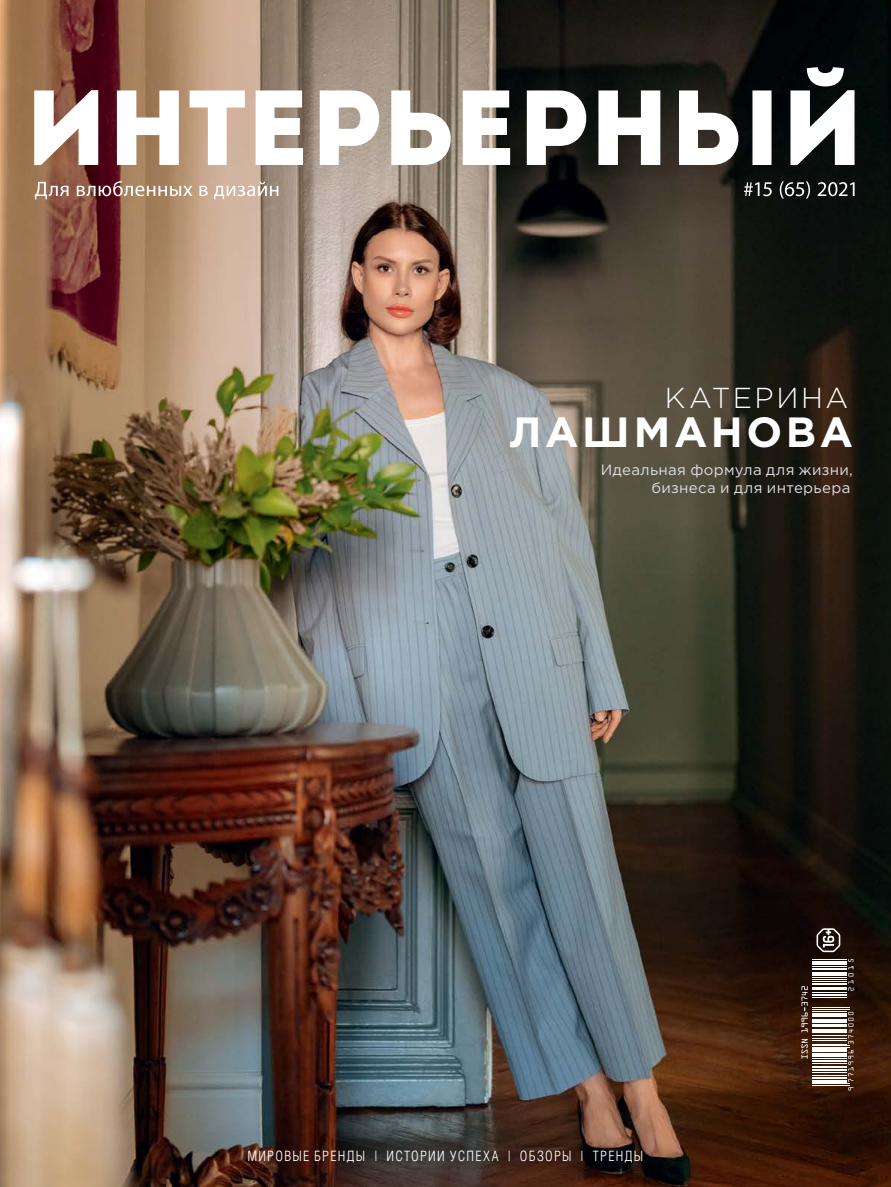
<style>
.page{position:relative;width:891px;height:1187px;background:#fff}
.page>*{position:absolute;margin:0;border:0;box-sizing:border-box;transform-origin:0 0}
.t1{font:700 42.15px "Gotham Pro";letter-spacing:.085em;color:#fff}
.t2{font:300 28.8px "Gotham Pro";letter-spacing:.085em;color:#fff}
.t3{font:15px/18px "Gotham Pro";letter-spacing:.02em;color:#dcddde;text-align:right}
.t4{font:300 condensed 13.65px "AG Letterica";letter-spacing:.095em;color:#fff}
</style>
<div class="page">
<img style="left:0;top:0;width:891px;height:1186px">
<svg style="left:34px;top:67px;width:821px;height:98px"></svg>
<svg style="left:744px;top:181px;width:111px;height:17px;background:#434745"></svg>
<svg style="left:35px;top:181px;width:243px;height:18px;background:#b79786"></svg>
<svg style="left:817px;top:928px;width:23px;height:24px"></svg>
<hr style="left:812px;top:1085px;width:37px;height:1px;background:#fff">
<hr style="left:812px;top:1083px;width:37px;height:1px;background:#fff">
<hr style="left:812px;top:1080px;width:34px;height:2px;background:#fff">
<hr style="left:812px;top:1077px;width:34px;height:2px;background:#fff">
<hr style="left:812px;top:1075px;width:34px;height:1px;background:#fff">
<hr style="left:812px;top:1071px;width:34px;height:1px;background:#fff">
<hr style="left:812px;top:1069px;width:34px;height:2px;background:#fff">
<hr style="left:812px;top:1066px;width:34px;height:1px;background:#fff">
<hr style="left:812px;top:1062px;width:34px;height:1px;background:#fff">
<hr style="left:812px;top:1060px;width:34px;height:1px;background:#fff">
<hr style="left:812px;top:1057px;width:34px;height:1px;background:#fff">
<hr style="left:812px;top:1054px;width:34px;height:2px;background:#fff">
<hr style="left:812px;top:1053px;width:34px;height:1px;background:#fff">
<hr style="left:812px;top:1048px;width:34px;height:3px;background:#fff">
<hr style="left:812px;top:1047px;width:37px;height:1px;background:#fff">
<hr style="left:812px;top:1045px;width:37px;height:1px;background:#fff">
<hr style="left:812px;top:1043px;width:34px;height:1px;background:#fff">
<hr style="left:812px;top:1039px;width:34px;height:1px;background:#fff">
<hr style="left:812px;top:1038px;width:34px;height:1px;background:#fff">
<hr style="left:812px;top:1034px;width:34px;height:1px;background:#fff">
<hr style="left:812px;top:1032px;width:34px;height:1px;background:#fff">
<hr style="left:812px;top:1029px;width:34px;height:2px;background:#fff">
<hr style="left:812px;top:1024px;width:34px;height:3px;background:#fff">
<hr style="left:812px;top:1022px;width:34px;height:1px;background:#fff">
<hr style="left:812px;top:1019px;width:34px;height:2px;background:#fff">
<hr style="left:812px;top:1016px;width:34px;height:1px;background:#fff">
<hr style="left:812px;top:1013px;width:34px;height:2px;background:#fff">
<hr style="left:812px;top:1010px;width:34px;height:1px;background:#fff">
<hr style="left:812px;top:1009px;width:37px;height:1px;background:#fff">
<hr style="left:812px;top:1007px;width:37px;height:1px;background:#fff">
<hr style="left:812px;top:996px;width:34px;height:1px;background:#fff">
<hr style="left:812px;top:994px;width:34px;height:1px;background:#fff">
<hr style="left:812px;top:991px;width:34px;height:1px;background:#fff">
<hr style="left:812px;top:988px;width:34px;height:1px;background:#fff">
<hr style="left:812px;top:986px;width:34px;height:1px;background:#fff">
<hr style="left:812px;top:983px;width:34px;height:2px;background:#fff">
<hr style="left:812px;top:981px;width:34px;height:1px;background:#fff">
<hr style="left:812px;top:979px;width:34px;height:1px;background:#fff">
<hr style="left:812px;top:977px;width:34px;height:1px;background:#fff">
<hr style="left:812px;top:973px;width:34px;height:2px;background:#fff">
<hr style="left:812px;top:971px;width:34px;height:1px;background:#fff">
<hr style="left:812px;top:968px;width:34px;height:2px;background:#fff">
<hr style="left:812px;top:966px;width:34px;height:1px;background:#fff">
<hr style="left:812px;top:964px;width:34px;height:1px;background:#fff">
<hr style="left:812px;top:961px;width:34px;height:2px;background:#fff">
<hr style="left:812px;top:958px;width:34px;height:1px;background:#fff">
<svg style="left:848px;top:1050px;width:5px;height:40px"></svg>
<svg style="left:848px;top:1011px;width:5px;height:33px"></svg>
<svg style="left:848px;top:959px;width:5px;height:31px"></svg>
<svg style="left:801px;top:1039px;width:7px;height:19px"></svg>
<svg style="left:801px;top:986px;width:7px;height:46px"></svg>
<p class="t2" style="left:665px;top:382px;width:185px">КАТЕРИНА</p>
<p class="t1" style="left:510px;top:408px;width:345px">ЛАШМАНОВА</p>
<p class="t3" style="left:601px;top:460px;width:254px">Идеальная формула для жизни, бизнеса и для интерьера</p>
<p class="t4" style="left:247px;top:1148px;width:397px">МИРОВЫЕ БРЕНДЫ | ИСТОРИИ УСПЕХА | ОБЗОРЫ | ТРЕНДЫ</p>
</div>
